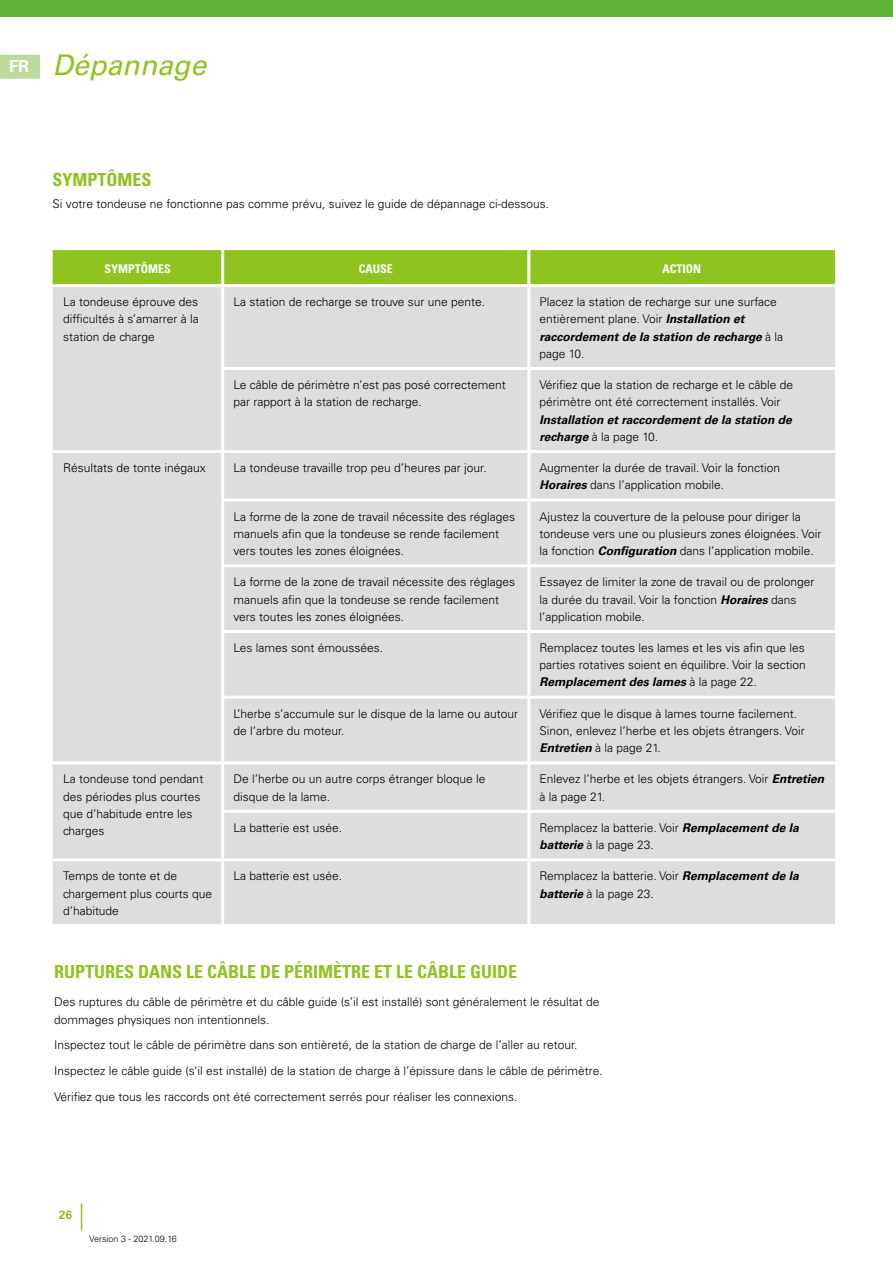
<style>
.page{position:relative;width:893px;height:1263px;background:#fff}
.page>*{position:absolute;margin:0;border:0;box-sizing:border-box;transform-origin:0 0}
.t1{font:italic 28.5px "Univers LT Std";color:#8fc31f}
.t2{font:700 condensed 18px "Univers LT Std";color:#8fc31f}
.t3{font:700 16.5px "Univers LT Std";color:#fff}
.t4{font:300 12px/17.2px "Univers LT Std";color:#000}
.t5{font:italic 700 12px/17.2px "Univers LT Std";color:#000}
.t6{font:700 condensed 12px "Univers LT Std";color:#fff}
.t7{font:700 12px "Univers LT Std";color:#8fc31f}
.t8{font:300 9px "Univers LT Std";color:#000}
.s1{font-weight:700;font-style:italic}
.s2{font-weight:300;font-style:normal}
</style>
<div class="page">
<div style="left:0;top:0;width:893px;height:17px;background:#5cb537"></div>
<svg style="left:81px;top:1203px;width:1px;height:27px"></svg>
<svg style="left:0;top:54px;width:40px;height:25px"></svg>
<div style="left:53px;top:250px;width:782px;height:34px;background:#8fc31f"></div>
<div style="left:53px;top:287px;width:782px;height:637px;background:#dcdddd"></div>
<hr style="left:221px;top:367px;width:308px;height:3px;background:#fff">
<hr style="left:529px;top:367px;width:306px;height:3px;background:#fff">
<hr style="left:53px;top:450px;width:170px;height:3px;background:#fff">
<hr style="left:223px;top:450px;width:306px;height:3px;background:#fff">
<hr style="left:529px;top:450px;width:306px;height:3px;background:#fff">
<hr style="left:221px;top:498px;width:308px;height:3px;background:#fff">
<hr style="left:529px;top:498px;width:306px;height:3px;background:#fff">
<hr style="left:221px;top:564px;width:308px;height:3px;background:#fff">
<hr style="left:529px;top:564px;width:306px;height:3px;background:#fff">
<hr style="left:221px;top:630px;width:308px;height:3px;background:#fff">
<hr style="left:529px;top:630px;width:306px;height:3px;background:#fff">
<hr style="left:221px;top:696px;width:308px;height:3px;background:#fff">
<hr style="left:529px;top:696px;width:306px;height:3px;background:#fff">
<hr style="left:53px;top:761px;width:170px;height:3px;background:#fff">
<hr style="left:223px;top:761px;width:306px;height:3px;background:#fff">
<hr style="left:529px;top:761px;width:306px;height:3px;background:#fff">
<hr style="left:221px;top:810px;width:308px;height:3px;background:#fff">
<hr style="left:529px;top:810px;width:306px;height:3px;background:#fff">
<hr style="left:53px;top:858px;width:170px;height:3px;background:#fff">
<hr style="left:223px;top:858px;width:306px;height:3px;background:#fff">
<hr style="left:529px;top:858px;width:306px;height:3px;background:#fff">
<hr style="left:221px;top:250px;width:3px;height:34px;background:#fff">
<hr style="left:527px;top:250px;width:3px;height:34px;background:#fff">
<hr style="left:221px;top:287px;width:3px;height:80px;background:#fff">
<hr style="left:527px;top:287px;width:3px;height:80px;background:#fff">
<hr style="left:221px;top:370px;width:3px;height:80px;background:#fff">
<hr style="left:527px;top:370px;width:3px;height:80px;background:#fff">
<hr style="left:221px;top:453px;width:3px;height:45px;background:#fff">
<hr style="left:527px;top:453px;width:3px;height:45px;background:#fff">
<hr style="left:221px;top:501px;width:3px;height:63px;background:#fff">
<hr style="left:527px;top:501px;width:3px;height:63px;background:#fff">
<hr style="left:221px;top:567px;width:3px;height:63px;background:#fff">
<hr style="left:527px;top:567px;width:3px;height:63px;background:#fff">
<hr style="left:221px;top:633px;width:3px;height:63px;background:#fff">
<hr style="left:527px;top:633px;width:3px;height:63px;background:#fff">
<hr style="left:221px;top:699px;width:3px;height:62px;background:#fff">
<hr style="left:527px;top:699px;width:3px;height:62px;background:#fff">
<hr style="left:221px;top:764px;width:3px;height:46px;background:#fff">
<hr style="left:527px;top:764px;width:3px;height:46px;background:#fff">
<hr style="left:221px;top:813px;width:3px;height:45px;background:#fff">
<hr style="left:527px;top:813px;width:3px;height:45px;background:#fff">
<hr style="left:221px;top:861px;width:3px;height:63px;background:#fff">
<hr style="left:527px;top:861px;width:3px;height:63px;background:#fff">
<h3 class="t3" style="left:9px;top:57px;width:22px">FR</h3>
<h1 class="t1" style="left:53px;top:48px;width:155px">Dépannage</h1>
<h2 class="t2" style="left:53px;top:169px;width:101px">SYMPTÔMES</h2>
<p class="t4" style="left:53px;top:195px;width:498px">Si votre tondeuse ne fonctionne pas comme prévu, suivez le guide de dépannage ci-dessous.</p>
<p class="t6" style="left:105px;top:261px;width:68px">SYMPTÔMES</p>
<p class="t6" style="left:359px;top:261px;width:36px">CAUSE</p>
<p class="t6" style="left:663px;top:261px;width:40px">ACTION</p>
<p class="t4" style="left:63px;top:293px;width:137px;text-align:justify">La tondeuse éprouve des difficultés à s’amarrer à la station de charge</p>
<p class="t4" style="left:233px;top:293px;width:253px">La station de recharge se trouve sur une pente.</p>
<p class="t4" style="left:539px;top:293px;width:245px">Placez la station de recharge sur une surface entièrement plane. Voir <span class="s1">Installation et raccordement de la station de recharge</span> à la page 10.</p>
<p class="t4" style="left:233px;top:376px;width:274px">Le câble de périmètre n’est pas posé correctement par rapport à la station de recharge.</p>
<p class="t4" style="left:539px;top:376px;width:255px">Vérifiez que la station de recharge et le câble de périmètre ont été correctement installés. Voir</p>
<p class="t5" style="left:539px;top:411px;width:254px">Installation et raccordement de la station de recharge <span class="s2">à la page 10.</span></p>
<p class="t4" style="left:63px;top:459px;width:144px">Résultats de tonte inégaux</p>
<p class="t4" style="left:233px;top:459px;width:255px">La tondeuse travaille trop peu d’heures par jour.</p>
<p class="t4" style="left:539px;top:459px;width:242px">Augmenter la durée de travail. Voir la fonction<br><span class="s1">Horaires</span> dans l’application mobile.</p>
<p class="t4" style="left:233px;top:508px;width:283px">La forme de la zone de travail nécessite des réglages manuels afin que la tondeuse se rende facilement vers toutes les zones éloignées.</p>
<p class="t4" style="left:539px;top:508px;width:283px">Ajustez la couverture de la pelouse pour diriger la tondeuse vers une ou plusieurs zones éloignées. Voir la fonction <span class="s1">Configuration</span> dans l’application mobile.</p>
<p class="t4" style="left:233px;top:573px;width:283px">La forme de la zone de travail nécessite des réglages manuels afin que la tondeuse se rende facilement vers toutes les zones éloignées.</p>
<p class="t4" style="left:539px;top:573px;width:276px">Essayez de limiter la zone de travail ou de prolonger la durée du travail. Voir la fonction <span class="s1">Horaires</span> dans l’application mobile.</p>
<p class="t4" style="left:233px;top:639px;width:151px">Les lames sont émoussées.</p>
<p class="t4" style="left:539px;top:639px;width:268px;text-align:justify">Remplacez toutes les lames et les vis afin que les parties rotatives soient en équilibre. Voir la section <span class="s1">Remplacement des lames</span> à la page 22.</p>
<p class="t4" style="left:233px;top:705px;width:286px">L’herbe s’accumule sur le disque de la lame ou autour de l’arbre du moteur.</p>
<p class="t4" style="left:539px;top:705px;width:267px">Vérifiez que le disque à lames tourne facilement.<br>Sinon, enlevez l’herbe et les objets étrangers. Voir<br><span class="s1">Entretien</span> à la page 21.</p>
<p class="t4" style="left:63px;top:770px;width:142px">La tondeuse tond pendant des périodes plus courtes que d’habitude entre les charges</p>
<p class="t4" style="left:233px;top:770px;width:254px">De l’herbe ou un autre corps étranger bloque le disque de la lame.</p>
<p class="t4" style="left:539px;top:770px;width:286px">Enlevez l’herbe et les objets étrangers. Voir <span class="s1">Entretien </span>à la page 21.</p>
<p class="t4" style="left:233px;top:819px;width:110px">La batterie est usée.</p>
<p class="t4" style="left:539px;top:819px;width:261px">Remplacez la batterie. Voir <span class="s1">Remplacement de la batterie</span> à la page 23.</p>
<p class="t4" style="left:63px;top:867px;width:150px">Temps de tonte et de chargement plus courts que d’habitude</p>
<p class="t4" style="left:233px;top:867px;width:110px">La batterie est usée.</p>
<p class="t4" style="left:539px;top:867px;width:261px">Remplacez la batterie. Voir <span class="s1">Remplacement de la batterie</span> à la page 23.</p>
<h2 class="t2" style="left:54px;top:961px;width:464px">RUPTURES DANS LE CÂBLE DE PÉRIMÈTRE ET LE CÂBLE GUIDE</h2>
<p class="t4" style="left:54px;top:993px;width:547px">Des ruptures du câble de périmètre et du câble guide (s’il est installé) sont généralement le résultat de dommages physiques non intentionnels.</p>
<p class="t4" style="left:54px;top:1032px;width:550px;line-height:25.8px">Inspectez tout le câble de périmètre dans son entièreté, de la station de charge de l’aller au retour.<br>Inspectez le câble guide (s’il est installé) de la station de charge à l’épissure dans le câble de périmètre.<br>Vérifiez que tous les raccords ont été correctement serrés pour réaliser les connexions.</p>
<p class="t7" style="left:59px;top:1208px;width:15px">26</p>
<p class="t8" style="left:89px;top:1234px;width:89px">Version 3 - 2021.09.16</p>
</div>
